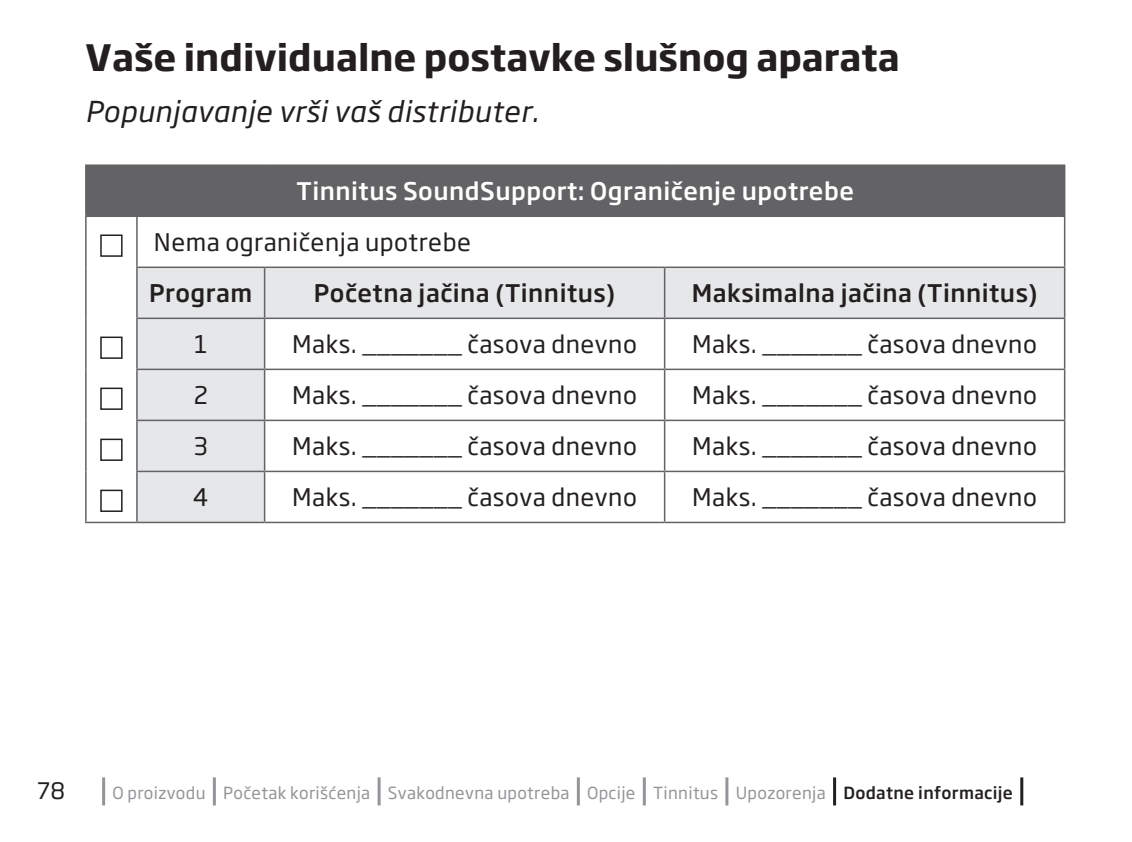
<style>
.page{position:relative;width:1132px;height:842px;background:#fff}
.page>*{position:absolute;margin:0;border:0;box-sizing:border-box;transform-origin:0 0}
.t1{font:700 36px "Soho Gothic Pro";color:#231f20}
.t2{font:italic 28.5px "Soho Gothic Pro";letter-spacing:.02em;color:#231f20}
.t3{font:24px/51px "Soho Gothic Pro";letter-spacing:.02em;color:#231f20}
.t4{font:500 24px "Soho Gothic Pro";letter-spacing:.02em;color:#231f20}
.t5{font:500 24px "Soho Gothic Pro";letter-spacing:.02em;color:#fff}
.t6{font:22.5px "Soho Gothic Pro";color:#231f20}
.t7{font:16.5px "Soho Gothic Pro";letter-spacing:.02em;color:#939598}
.s1{font-weight:500}
.s2{font-weight:500;color:#231f20}
</style>
<div class="page">
<hr style="left:102px;top:777px;width:3px;height:28px;background:#939598">
<hr style="left:213px;top:777px;width:3px;height:28px;background:#939598">
<hr style="left:377px;top:777px;width:3px;height:28px;background:#939598">
<hr style="left:576px;top:777px;width:3px;height:28px;background:#939598">
<hr style="left:642px;top:777px;width:3px;height:28px;background:#939598">
<hr style="left:725px;top:777px;width:3px;height:28px;background:#939598">
<hr style="left:832px;top:777px;width:3px;height:28px;background:#231f20">
<hr style="left:1019px;top:777px;width:3px;height:28px;background:#231f20">
<div style="left:86px;top:165px;width:978px;height:51px;background:#636366"></div>
<svg style="left:138px;top:268px;width:925px;height:254px"></svg>
<hr style="left:1063px;top:217px;width:1px;height:50px;background:#636366">
<hr style="left:85px;top:164px;width:52px;height:2px;background:#636366">
<hr style="left:85px;top:166px;width:2px;height:49px;background:#636366">
<hr style="left:137px;top:164px;width:127px;height:2px;background:#636366">
<hr style="left:264px;top:164px;width:400px;height:2px;background:#636366">
<hr style="left:664px;top:164px;width:400px;height:2px;background:#636366">
<hr style="left:85px;top:215px;width:52px;height:2px;background:#636366">
<hr style="left:85px;top:217px;width:2px;height:50px;background:#636366">
<hr style="left:137px;top:215px;width:127px;height:2px;background:#636366">
<hr style="left:136px;top:217px;width:2px;height:50px;background:#636366">
<hr style="left:264px;top:215px;width:400px;height:2px;background:#636366">
<hr style="left:664px;top:215px;width:400px;height:2px;background:#636366">
<hr style="left:85px;top:267px;width:2px;height:51px;background:#636366">
<hr style="left:136px;top:267px;width:128px;height:1px;background:#636366">
<hr style="left:136px;top:268px;width:2px;height:50px;background:#636366">
<hr style="left:264px;top:267px;width:400px;height:1px;background:#636366">
<hr style="left:264px;top:268px;width:1px;height:50px;background:#636366">
<hr style="left:664px;top:267px;width:400px;height:1px;background:#636366">
<hr style="left:663px;top:268px;width:2px;height:50px;background:#636366">
<hr style="left:1063px;top:268px;width:1px;height:50px;background:#636366">
<hr style="left:85px;top:318px;width:2px;height:51px;background:#636366">
<hr style="left:136px;top:318px;width:128px;height:1px;background:#636366">
<hr style="left:136px;top:319px;width:2px;height:50px;background:#636366">
<hr style="left:264px;top:318px;width:400px;height:1px;background:#636366">
<hr style="left:264px;top:319px;width:1px;height:50px;background:#636366">
<hr style="left:664px;top:318px;width:400px;height:1px;background:#636366">
<hr style="left:663px;top:319px;width:2px;height:50px;background:#636366">
<hr style="left:1063px;top:319px;width:1px;height:50px;background:#636366">
<hr style="left:85px;top:369px;width:2px;height:51px;background:#636366">
<hr style="left:136px;top:369px;width:128px;height:1px;background:#636366">
<hr style="left:136px;top:370px;width:2px;height:50px;background:#636366">
<hr style="left:264px;top:369px;width:400px;height:1px;background:#636366">
<hr style="left:264px;top:370px;width:1px;height:50px;background:#636366">
<hr style="left:664px;top:369px;width:400px;height:1px;background:#636366">
<hr style="left:663px;top:370px;width:2px;height:50px;background:#636366">
<hr style="left:1063px;top:370px;width:1px;height:50px;background:#636366">
<hr style="left:85px;top:420px;width:2px;height:51px;background:#636366">
<hr style="left:136px;top:420px;width:128px;height:1px;background:#636366">
<hr style="left:136px;top:421px;width:2px;height:50px;background:#636366">
<hr style="left:264px;top:420px;width:400px;height:1px;background:#636366">
<hr style="left:264px;top:421px;width:1px;height:50px;background:#636366">
<hr style="left:664px;top:420px;width:400px;height:1px;background:#636366">
<hr style="left:663px;top:421px;width:2px;height:50px;background:#636366">
<hr style="left:1063px;top:421px;width:1px;height:50px;background:#636366">
<hr style="left:85px;top:471px;width:2px;height:51px;background:#636366">
<hr style="left:136px;top:471px;width:128px;height:1px;background:#636366">
<hr style="left:136px;top:472px;width:2px;height:50px;background:#636366">
<hr style="left:264px;top:471px;width:400px;height:1px;background:#636366">
<hr style="left:264px;top:472px;width:1px;height:50px;background:#636366">
<hr style="left:664px;top:471px;width:400px;height:1px;background:#636366">
<hr style="left:663px;top:472px;width:2px;height:50px;background:#636366">
<hr style="left:1063px;top:472px;width:1px;height:50px;background:#636366">
<hr style="left:85px;top:522px;width:52px;height:1px;background:#636366">
<hr style="left:137px;top:522px;width:127px;height:1px;background:#636366">
<hr style="left:264px;top:522px;width:400px;height:1px;background:#636366">
<hr style="left:664px;top:522px;width:400px;height:1px;background:#636366">
<h1 class="t1" style="left:85px;top:29px;width:815px">Vaše individualne postavke slušnog aparata</h1>
<p class="t2" style="left:85px;top:90px;width:455px">Popunjavanje vrši vaš distributer.</p>
<p class="t5" style="left:296px;top:172px;width:558px">Tinnitus SoundSupport: Ograničenje upotrebe</p>
<p class="t3" style="left:149px;top:215px;width:323px;text-indent:-51px">■ Nema ograničenja upotrebe<br><span class="s1">Program</span></p>
<p class="t4" style="left:314px;top:274px;width:303px">Početna jačina (Tinnitus)</p>
<p class="t4" style="left:691px;top:274px;width:347px">Maksimalna jačina (Tinnitus)</p>
<p class="t3" style="left:98px;top:318px;width:111px">■ 1</p>
<p class="t3" style="left:292px;top:318px;width:346px">Maks. _______ časova dnevno</p>
<p class="t3" style="left:692px;top:318px;width:346px">Maks. _______ časova dnevno</p>
<p class="t3" style="left:98px;top:369px;width:111px">■ 2</p>
<p class="t3" style="left:292px;top:369px;width:346px">Maks. _______ časova dnevno</p>
<p class="t3" style="left:692px;top:369px;width:346px">Maks. _______ časova dnevno</p>
<p class="t3" style="left:98px;top:420px;width:111px">■ 3</p>
<p class="t3" style="left:292px;top:420px;width:346px">Maks. _______ časova dnevno</p>
<p class="t3" style="left:692px;top:420px;width:346px">Maks. _______ časova dnevno</p>
<p class="t3" style="left:98px;top:471px;width:112px">■ 4</p>
<p class="t3" style="left:292px;top:471px;width:346px">Maks. _______ časova dnevno</p>
<p class="t3" style="left:692px;top:471px;width:346px">Maks. _______ časova dnevno</p>
<p class="t6" style="left:37px;top:774px;width:30px">78</p>
<p class="t7" style="left:112px;top:781px;width:901px">O proizvodu Početak korišćenja Svakodnevna upotreba Opcije Tinnitus Upozorenja <span class="s2">Dodatne informacije</span></p>
</div>
